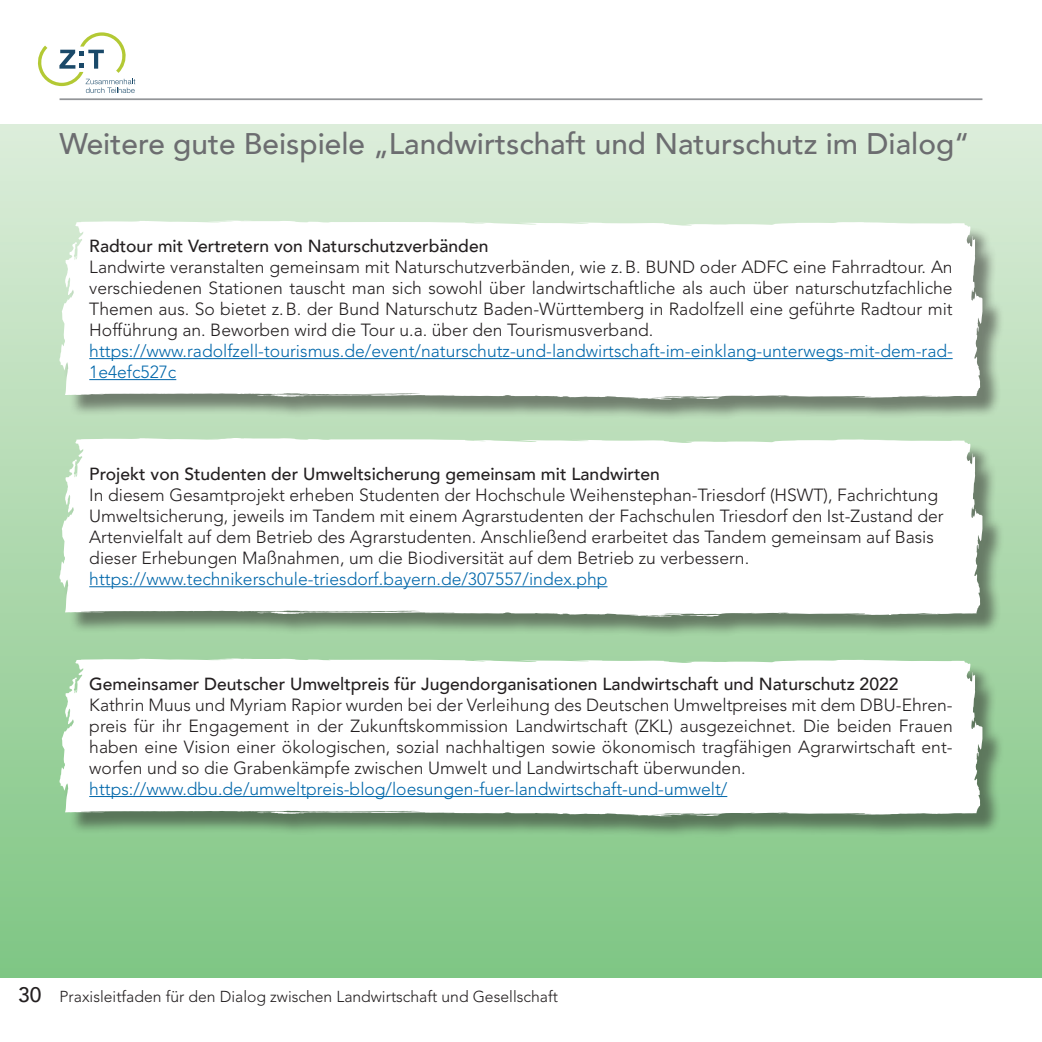
<style>
.page{position:relative;width:1042px;height:1042px;background:#fff}
.page>*{position:absolute;margin:0;border:0;box-sizing:border-box;transform-origin:0 0}
.t1{font:500 29.75px "Avenir";color:#6c6d70}
.t2{font:300 17.5px/21px "Avenir";color:#231f20;text-align:justify}
.t3{font:300 17.5px/21px "Avenir";color:#0067aa}
.t4{font:500 17.5px "Avenir";color:#231f20}
.t5{font:300 15.75px "Avenir";color:#231f20}
.s1{font-weight:500;font-size:21px}
</style>
<div class="page">
<svg style="left:37px;top:32px;width:98px;height:61px"></svg>
<hr style="left:60px;top:98px;width:922px;height:2px;background:#939598">
<div style="left:0;top:124px;width:1042px;height:853px;background:linear-gradient(to bottom,#ddedda,#7fc583)"></div>
<div style="left:63px;top:223px;width:941px;height:198px;background:#231f20;opacity:.5"></div>
<svg style="left:634px;top:399px;width:45px;height:1px"></svg>
<svg style="left:59px;top:221px;width:923px;height:178px"></svg>
<hr style="left:89px;top:358px;width:863px;height:1px;background:#0067aa">
<hr style="left:89px;top:379px;width:87px;height:1px;background:#0067aa">
<div style="left:63px;top:440px;width:941px;height:198px;background:#231f20;opacity:.5"></div>
<svg style="left:59px;top:438px;width:923px;height:179px"></svg>
<hr style="left:89px;top:586px;width:518px;height:1px;background:#0067aa">
<div style="left:63px;top:661px;width:941px;height:177px;background:#231f20;opacity:.5"></div>
<svg style="left:634px;top:816px;width:45px;height:1px"></svg>
<svg style="left:59px;top:658px;width:923px;height:158px"></svg>
<hr style="left:89px;top:796px;width:638px;height:1px;background:#0067aa">
<h1 class="t1" style="left:60px;top:118px;width:911px">Weitere gute Beispiele „Landwirtschaft und Naturschutz im Dialog“</h1>
<p class="t4" style="left:89px;top:231px;width:401px">Radtour mit Vertretern von Naturschutzverbänden</p>
<p class="t2" style="left:89px;top:256px;width:865px">Landwirte veranstalten gemeinsam mit Naturschutzverbänden, wie z.B. BUND oder ADFC eine Fahrradtour. An verschiedenen Stationen tauscht man sich sowohl über landwirtschaftliche als auch über naturschutzfachliche Themen aus. So bietet z.B. der Bund Naturschutz Baden-Württemberg in Radolfzell eine geführte Radtour mit Hofführung an. Beworben wird die Tour u.a. über den Tourismusverband.</p>
<p class="t3" style="left:89px;top:340px;width:865px">https://www.radolfzell-tourismus.de/event/naturschutz-und-landwirtschaft-im-einklang-unterwegs-mit-dem-rad-<br>1e4efc527c</p>
<p class="t4" style="left:89px;top:459px;width:572px">Projekt von Studenten der Umweltsicherung gemeinsam mit Landwirten</p>
<p class="t2" style="left:89px;top:484px;width:856px;text-align:left">In diesem Gesamtprojekt erheben Studenten der Hochschule Weihenstephan-Triesdorf (HSWT), Fachrichtung Umweltsicherung, jeweils im Tandem mit einem Agrarstudenten der Fachschulen Triesdorf den Ist-Zustand der Artenvielfalt auf dem Betrieb des Agrarstudenten. Anschließend erarbeitet das Tandem gemeinsam auf Basis dieser Erhebungen Maßnahmen, um die Biodiversität auf dem Betrieb zu verbessern.</p>
<p class="t3" style="left:89px;top:568px;width:520px">https://www.technikerschule-triesdorf.bayern.de/307557/index.php</p>
<p class="t4" style="left:89px;top:668px;width:811px">Gemeinsamer Deutscher Umweltpreis für Jugendorganisationen Landwirtschaft und Naturschutz 2022</p>
<p class="t2" style="left:89px;top:694px;width:865px">Kathrin Muus und Myriam Rapior wurden bei der Verleihung des Deutschen Umweltpreises mit dem DBU-Ehren&shy;preis für ihr Engagement in der Zukunftskommission Landwirtschaft (ZKL) ausgezeichnet. Die beiden Frauen haben eine Vision einer ökologischen, sozial nachhaltigen sowie ökonomisch tragfähigen Agrarwirtschaft ent&shy;worfen und so die Grabenkämpfe zwischen Umwelt und Landwirtschaft überwunden.</p>
<p class="t3" style="left:89px;top:778px;width:639px">https://www.dbu.de/umweltpreis-blog/loesungen-fuer-landwirtschaft-und-umwelt/</p>
<p class="t5" style="left:18px;top:987px;width:541px"><span class="s1">30</span> Praxisleitfaden für den Dialog zwischen Landwirtschaft und Gesellschaft</p>
</div>
